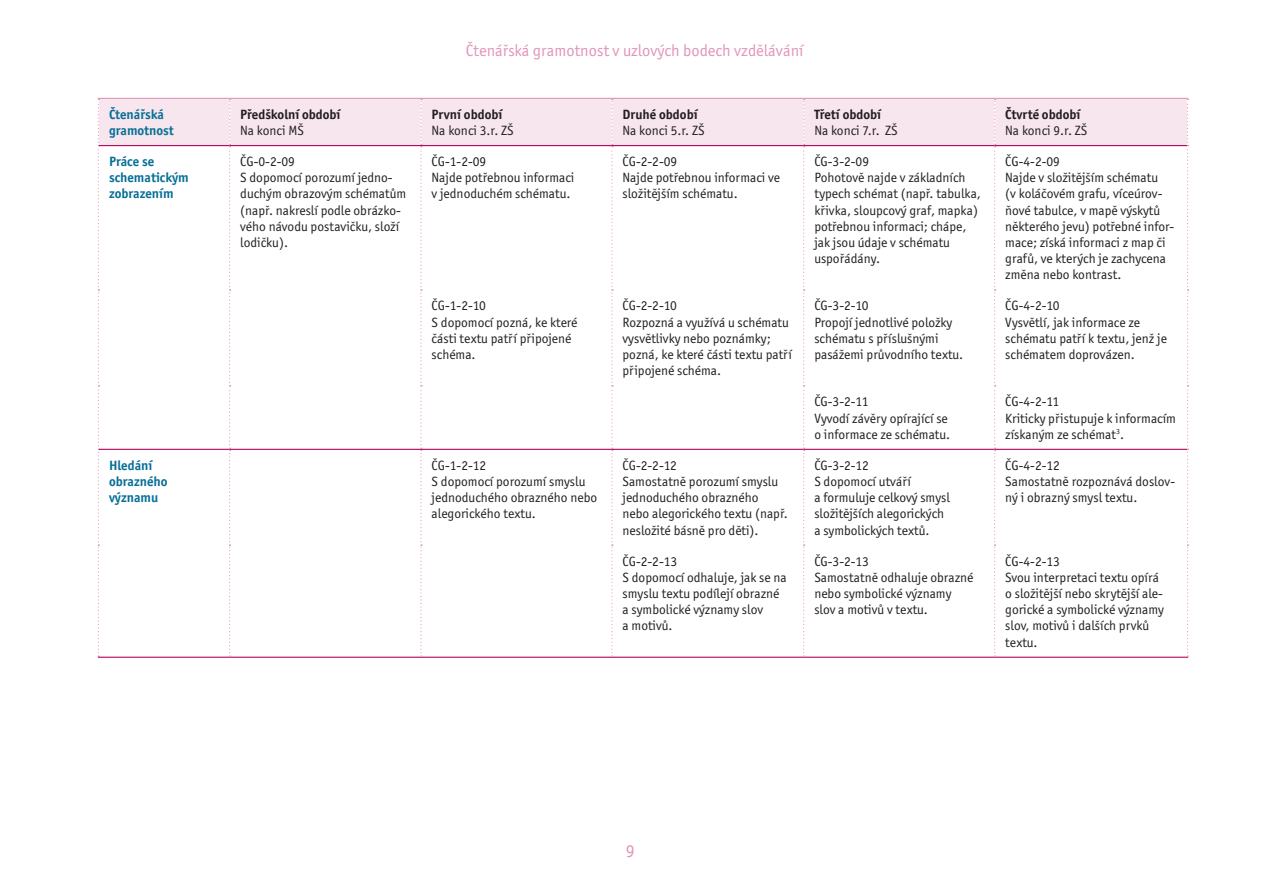
<style>
.page{position:relative;width:1263px;height:893px;background:#fff}
.page>*{position:absolute;margin:0;border:0;box-sizing:border-box;transform-origin:0 0}
.t1{font:18px "Officina Sans Itc TOT";color:#e195b9}
.t2{font:16.5px "Officina Sans Itc TOT";color:#e195b9}
.text_zákl_tabulka{font:13.5px/16.2px "Officina Sans Itc TOT";color:#231f20}
.tabulka_růž{font:700 13.5px "Officina Sans Itc TOT";color:#086f97}
.text_zákl_tabulka-2{font:700 13.5px "Officina Sans Itc TOT";color:#231f20}
</style>
<div class="page">
<div style="left:99px;top:99px;width:1088px;height:46px;background:#f8e6ee"></div>
<hr style="left:230px;top:449px;width:191px;height:1px;background:#b80359">
<hr style="left:421px;top:449px;width:191px;height:1px;background:#b80359">
<hr style="left:612px;top:449px;width:192px;height:1px;background:#b80359">
<hr style="left:804px;top:449px;width:191px;height:1px;background:#b80359">
<hr style="left:995px;top:449px;width:192px;height:1px;background:#b80359">
<hr style="left:230px;top:657px;width:191px;height:1px;background:#b80359">
<hr style="left:421px;top:657px;width:191px;height:1px;background:#b80359">
<hr style="left:612px;top:657px;width:192px;height:1px;background:#b80359">
<hr style="left:804px;top:657px;width:191px;height:1px;background:#b80359">
<hr style="left:995px;top:657px;width:193px;height:1px;background:#b80359">
<hr style="left:99px;top:449px;width:131px;height:1px;background:#b80359">
<hr style="left:98px;top:657px;width:132px;height:1px;background:#b80359">
<hr style="left:98px;top:98px;width:132px;height:1px;background:#e195b9">
<hr style="left:230px;top:98px;width:191px;height:1px;background:#e195b9">
<hr style="left:421px;top:98px;width:191px;height:1px;background:#e195b9">
<hr style="left:612px;top:98px;width:192px;height:1px;background:#e195b9">
<hr style="left:804px;top:98px;width:191px;height:1px;background:#e195b9">
<hr style="left:995px;top:98px;width:193px;height:1px;background:#e195b9">
<svg style="left:98px;top:99px;width:1px;height:558px"></svg>
<svg style="left:229px;top:99px;width:2px;height:558px"></svg>
<svg style="left:420px;top:99px;width:2px;height:558px"></svg>
<svg style="left:611px;top:99px;width:2px;height:558px"></svg>
<svg style="left:803px;top:99px;width:2px;height:558px"></svg>
<svg style="left:994px;top:99px;width:2px;height:558px"></svg>
<svg style="left:1187px;top:99px;width:1px;height:558px"></svg>
<hr style="left:99px;top:145px;width:131px;height:1px;background:#b80359">
<hr style="left:230px;top:145px;width:191px;height:1px;background:#b80359">
<hr style="left:421px;top:145px;width:191px;height:1px;background:#b80359">
<hr style="left:612px;top:145px;width:192px;height:1px;background:#b80359">
<hr style="left:804px;top:145px;width:191px;height:1px;background:#b80359">
<hr style="left:995px;top:145px;width:192px;height:1px;background:#b80359">
<p class="tabulka_růž" style="left:109px;top:106px;width:56px">Čtenářská</p>
<p class="tabulka_růž" style="left:109px;top:122px;width:66px">gramotnost</p>
<p class="tabulka_růž" style="left:109px;top:153px;width:47px">Práce se</p>
<p class="tabulka_růž" style="left:109px;top:169px;width:81px">schematickým</p>
<p class="tabulka_růž" style="left:109px;top:185px;width:66px">zobrazením</p>
<p class="tabulka_růž" style="left:109px;top:457px;width:45px">Hledání</p>
<p class="tabulka_růž" style="left:109px;top:473px;width:60px">obrazného</p>
<p class="tabulka_růž" style="left:109px;top:489px;width:51px">významu</p>
<p class="text_zákl_tabulka-2" style="left:240px;top:106px;width:102px">Předškolní období</p>
<p class="text_zákl_tabulka" style="left:240px;top:122px;width:65px">Na konci MŠ</p>
<p class="text_zákl_tabulka" style="left:240px;top:153px;width:56px">ČG-0-2-09</p>
<p class="text_zákl_tabulka" style="left:240px;top:170px;width:167px">S dopomocí porozumí jedno&shy;duchým obrazovým schématům (např. nakreslí podle obrázko&shy;vého návodu postavičku, složí lodičku).</p>
<p class="t2" style="left:466px;top:41px;width:339px">Čtenářská gramotnost v uzlových bodech vzdělávání</p>
<p class="text_zákl_tabulka-2" style="left:432px;top:106px;width:72px">První období</p>
<p class="text_zákl_tabulka" style="left:432px;top:122px;width:83px">Na konci 3.r. ZŠ</p>
<p class="text_zákl_tabulka" style="left:432px;top:153px;width:56px">ČG-1-2-09</p>
<p class="text_zákl_tabulka" style="left:432px;top:170px;width:144px">Najde potřebnou informaci</p>
<p class="text_zákl_tabulka" style="left:432px;top:186px;width:140px">v jednoduchém schématu.</p>
<p class="text_zákl_tabulka" style="left:432px;top:298px;width:56px">ČG-1-2-10</p>
<p class="text_zákl_tabulka" style="left:432px;top:314px;width:147px">S dopomocí pozná, ke které části textu patří připojené schéma.</p>
<p class="text_zákl_tabulka" style="left:432px;top:457px;width:56px">ČG-1-2-12</p>
<p class="text_zákl_tabulka" style="left:432px;top:473px;width:167px">S dopomocí porozumí smyslu jednoduchého obrazného nebo alegorického textu.</p>
<p class="text_zákl_tabulka-2" style="left:622px;top:106px;width:77px">Druhé období</p>
<p class="text_zákl_tabulka" style="left:622px;top:122px;width:83px">Na konci 5.r. ZŠ</p>
<p class="text_zákl_tabulka" style="left:622px;top:153px;width:56px">ČG-2-2-09</p>
<p class="text_zákl_tabulka" style="left:622px;top:170px;width:159px">Najde potřebnou informaci ve</p>
<p class="text_zákl_tabulka" style="left:622px;top:186px;width:117px">složitějším schématu.</p>
<p class="text_zákl_tabulka" style="left:622px;top:298px;width:56px">ČG-2-2-10</p>
<p class="text_zákl_tabulka" style="left:622px;top:314px;width:168px">Rozpozná a využívá u schématu</p>
<p class="text_zákl_tabulka" style="left:622px;top:330px;width:171px">vysvětlivky nebo poznámky; pozná, ke které části textu patří</p>
<p class="text_zákl_tabulka" style="left:622px;top:363px;width:100px">připojené schéma.</p>
<p class="text_zákl_tabulka" style="left:622px;top:457px;width:56px">ČG-2-2-12</p>
<p class="text_zákl_tabulka" style="left:622px;top:473px;width:157px">Samostatně porozumí smyslu</p>
<p class="text_zákl_tabulka" style="left:622px;top:490px;width:167px">jednoduchého obrazného nebo alegorického textu (např. nesložité básně pro děti).</p>
<p class="text_zákl_tabulka" style="left:622px;top:553px;width:56px">ČG-2-2-13</p>
<p class="text_zákl_tabulka" style="left:622px;top:569px;width:166px">S dopomocí odhaluje, jak se na</p>
<p class="text_zákl_tabulka" style="left:622px;top:585px;width:158px">smyslu textu podílejí obrazné</p>
<p class="text_zákl_tabulka" style="left:622px;top:602px;width:142px">a symbolické významy slov</p>
<p class="text_zákl_tabulka" style="left:622px;top:618px;width:51px">a motivů.</p>
<p class="text_zákl_tabulka-2" style="left:814px;top:106px;width:68px">Třetí období</p>
<p class="text_zákl_tabulka" style="left:814px;top:122px;width:85px">Na konci 7.r. ZŠ</p>
<p class="text_zákl_tabulka" style="left:814px;top:153px;width:56px">ČG-3-2-09</p>
<p class="text_zákl_tabulka" style="left:814px;top:170px;width:153px">Pohotově najde v základních</p>
<p class="text_zákl_tabulka" style="left:814px;top:186px;width:168px">typech schémat (např. tabulka, křivka, sloupcový graf, mapka) potřebnou informaci; chápe, jak jsou údaje v schématu uspořádány.</p>
<p class="text_zákl_tabulka" style="left:814px;top:298px;width:56px">ČG-3-2-10</p>
<p class="text_zákl_tabulka" style="left:814px;top:314px;width:140px">Propojí jednotlivé položky</p>
<p class="text_zákl_tabulka" style="left:814px;top:330px;width:126px">schématu s příslušnými</p>
<p class="text_zákl_tabulka" style="left:814px;top:346px;width:150px">pasážemi průvodního textu.</p>
<p class="text_zákl_tabulka" style="left:814px;top:394px;width:56px">ČG-3-2-11</p>
<p class="text_zákl_tabulka" style="left:814px;top:410px;width:135px">Vyvodí závěry opírající se</p>
<p class="text_zákl_tabulka" style="left:814px;top:426px;width:137px">o informace ze schématu.</p>
<p class="text_zákl_tabulka" style="left:814px;top:457px;width:56px">ČG-3-2-12</p>
<p class="text_zákl_tabulka" style="left:814px;top:473px;width:98px">S dopomocí utváří</p>
<p class="text_zákl_tabulka" style="left:814px;top:490px;width:137px">a formuluje celkový smysl</p>
<p class="text_zákl_tabulka" style="left:814px;top:506px;width:131px">složitějších alegorických</p>
<p class="text_zákl_tabulka" style="left:814px;top:522px;width:117px">a symbolických textů.</p>
<p class="text_zákl_tabulka" style="left:814px;top:553px;width:56px">ČG-3-2-13</p>
<p class="text_zákl_tabulka" style="left:814px;top:569px;width:161px">Samostatně odhaluje obrazné nebo symbolické významy</p>
<p class="text_zákl_tabulka" style="left:814px;top:602px;width:115px">slov a motivů v textu.</p>
<p class="text_zákl_tabulka-2" style="left:1005px;top:106px;width:77px">Čtvrté období</p>
<p class="text_zákl_tabulka" style="left:1005px;top:122px;width:83px">Na konci 9.r. ZŠ</p>
<p class="text_zákl_tabulka" style="left:1005px;top:153px;width:56px">ČG-4-2-09</p>
<p class="text_zákl_tabulka" style="left:1005px;top:170px;width:154px">Najde v složitějším schématu</p>
<p class="text_zákl_tabulka" style="left:1005px;top:186px;width:170px">(v koláčovém grafu, víceúrov&shy;ňové tabulce, v mapě výskytů některého jevu) potřebné infor&shy;mace; získá informaci z map či grafů, ve kterých je zachycena změna nebo kontrast.</p>
<p class="text_zákl_tabulka" style="left:1005px;top:298px;width:56px">ČG-4-2-10</p>
<p class="text_zákl_tabulka" style="left:1005px;top:314px;width:163px">Vysvětlí, jak informace ze schématu patří k textu, jenž je schématem doprovázen.</p>
<p class="text_zákl_tabulka" style="left:1005px;top:394px;width:56px">ČG-4-2-11</p>
<p class="text_zákl_tabulka" style="left:1005px;top:410px;width:172px">Kriticky přistupuje k informacím</p>
<p class="text_zákl_tabulka" style="left:1005px;top:426px;width:120px">získaným ze schémat<sup>3</sup>.</p>
<p class="text_zákl_tabulka" style="left:1005px;top:457px;width:56px">ČG-4-2-12</p>
<p class="text_zákl_tabulka" style="left:1005px;top:473px;width:171px">Samostatně rozpoznává doslov&shy;ný i obrazný smysl textu.</p>
<p class="text_zákl_tabulka" style="left:1005px;top:553px;width:56px">ČG-4-2-13</p>
<p class="text_zákl_tabulka" style="left:1005px;top:569px;width:155px">Svou interpretaci textu opírá</p>
<p class="text_zákl_tabulka" style="left:1005px;top:585px;width:160px">o složitější nebo skrytější ale&shy;gorické a symbolické významy slov, motivů i dalších prvků textu.</p>
<h1 class="t1" style="left:626px;top:840px;width:10px">9</h1>
</div>
